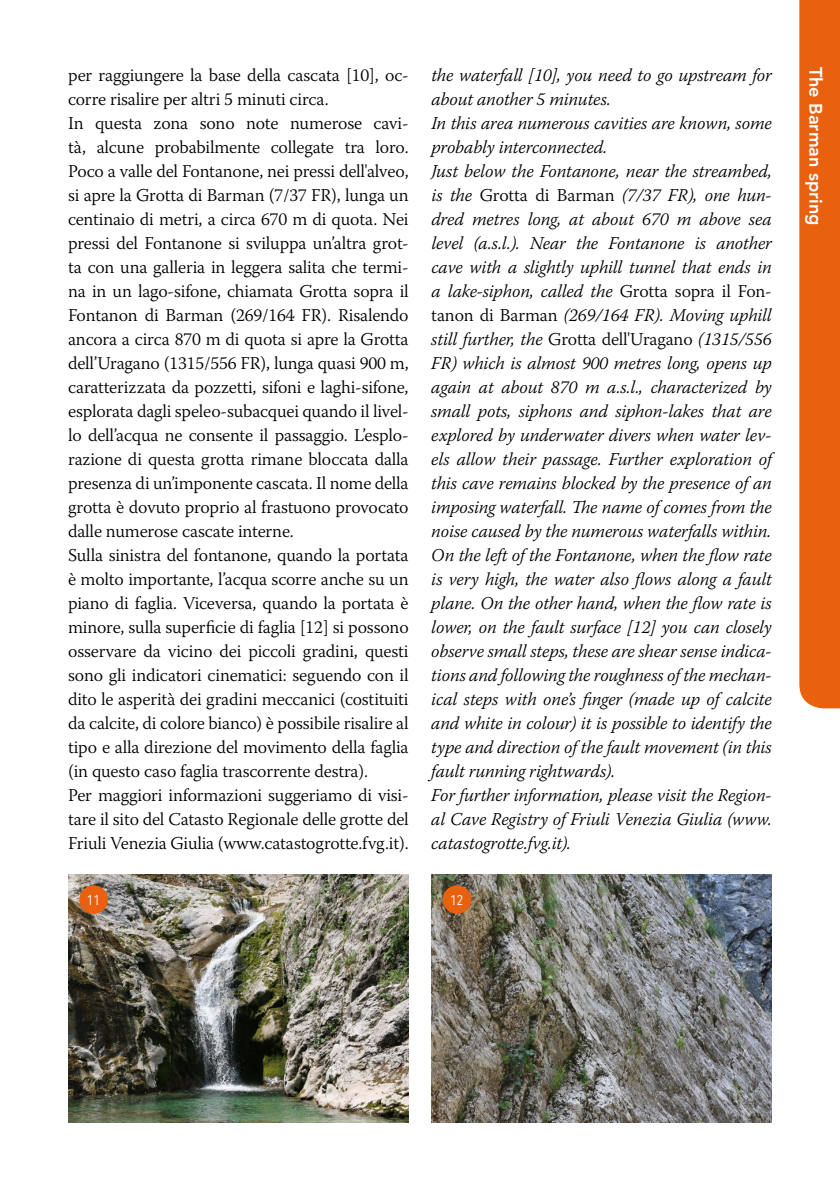
<style>
.page{position:relative;width:840px;height:1191px;background:#fff}
.page>*{position:absolute;margin:0;border:0;box-sizing:border-box;transform-origin:0 0}
.t1{font:300 18px/24px "Warnock Pro";letter-spacing:-.01em;color:#000}
.t2{font:italic 300 18px/24px "Warnock Pro";letter-spacing:-.01em;color:#000}
.t3{font:800 18px "Avenir LT Std";color:#fff}
.t4{font:14px "Avenir Next Condensed";color:#fff}
.s1{font-style:normal}
</style>
<div class="page">
<div style="left:799px;top:0;width:40px;height:708px;background:#e9600f"></div>
<img style="left:68px;top:874px;width:340px;height:249px">
<img style="left:431px;top:874px;width:340px;height:249px">
<div style="left:79px;top:885px;width:29px;height:29px;background:#e9600f;border-radius:50%"></div>
<div style="left:442px;top:885px;width:29px;height:29px;background:#e9600f;border-radius:50%"></div>
<p class="t1" style="left:68px;top:63px;width:342px">per raggiungere la base della cascata [10], oc&shy;corre risalire per altri 5 minuti circa.<br>In questa zona sono note numerose cavi&shy;tà, alcune probabilmente collegate tra loro.<br>Poco a valle del Fontanone, nei pressi dell'alveo, si apre la Grotta di Barman (7/37 FR), lunga un centinaio di metri, a circa 670 m di quota. Nei pressi del Fontanone si sviluppa un’altra grot&shy;ta con una galleria in leggera salita che termi&shy;na in un lago-sifone, chiamata Grotta sopra il Fontanon di Barman (269/164 FR). Risalendo ancora a circa 870 m di quota si apre la Grotta dell’Uragano (1315/556 FR), lunga quasi 900 m, caratterizzata da pozzetti, sifoni e laghi-sifone, esplorata dagli speleo-subacquei quando il livel&shy;lo dell’acqua ne consente il passaggio. L’esplo&shy;razione di questa grotta rimane bloccata dalla presenza di un’imponente cascata. Il nome della grotta è dovuto proprio al frastuono provocato dalle numerose cascate interne.<br>Sulla sinistra del fontanone, quando la portata è molto importante, l’acqua scorre anche su un piano di faglia. Viceversa, quando la portata è minore, sulla superficie di faglia [12] si possono osservare da vicino dei piccoli gradini, questi sono gli indicatori cinematici: seguendo con il dito le asperità dei gradini meccanici (costituiti da calcite, di colore bianco) è possibile risalire al tipo e alla direzione del movimento della faglia (in questo caso faglia trascorrente destra).<br>Per maggiori informazioni suggeriamo di visi&shy;tare il sito del Catasto Regionale delle grotte del Friuli Venezia Giulia (www.catastogrotte.fvg.it).</p>
<p class="t2" style="left:431px;top:63px;width:342px">the waterfall [10], you need to go upstream for about another 5 minutes.<br>In this area numerous cavities are known, some probably interconnected.<br>Just below the Fontanone, near the streambed, is the <span class="s1">Grotta di Barman</span> (7/37 FR), one hun&shy;dred metres long, at about 670 m above sea level (a.s.l.). Near the Fontanone is another cave with a slightly uphill tunnel that ends in a lake-siphon, called the <span class="s1">Grotta sopra il Fon&shy;tanon di Barman</span> (269/164 FR). Moving uphill still further, the <span class="s1">Grotta dell'Uragano</span> (1315/556<br>FR) which is almost 900 metres long, opens up again at about 870 m a.s.l., characterized by small pots, siphons and siphon-lakes that are explored by underwater divers when water lev&shy;els allow their passage. Further exploration of this cave remains blocked by the presence of an imposing waterfall. The name of comes from the noise caused by the numerous waterfalls within.<br>On the left of the Fontanone, when the flow rate is very high, the water also flows along a fault plane. On the other hand, when the flow rate is lower, on the fault surface [12] you can closely observe small steps, these are shear sense indica&shy;tions and following the roughness of the mechan&shy;ical steps with one’s finger (made up of calcite and white in colour) it is possible to identify the type and direction of the fault movement (in this fault running rightwards).<br>For further information, please visit the Region&shy;al Cave Registry of Friuli Venezia Giulia (www. catastogrotte.fvg.it).</p>
<p class="t3" style="left:825px;top:67px;width:160px;rotate:90deg">The Barman spring</p>
<p class="t4" style="left:87px;top:891px;width:15px">11</p>
<p class="t4" style="left:450px;top:891px;width:15px">12</p>
</div>
